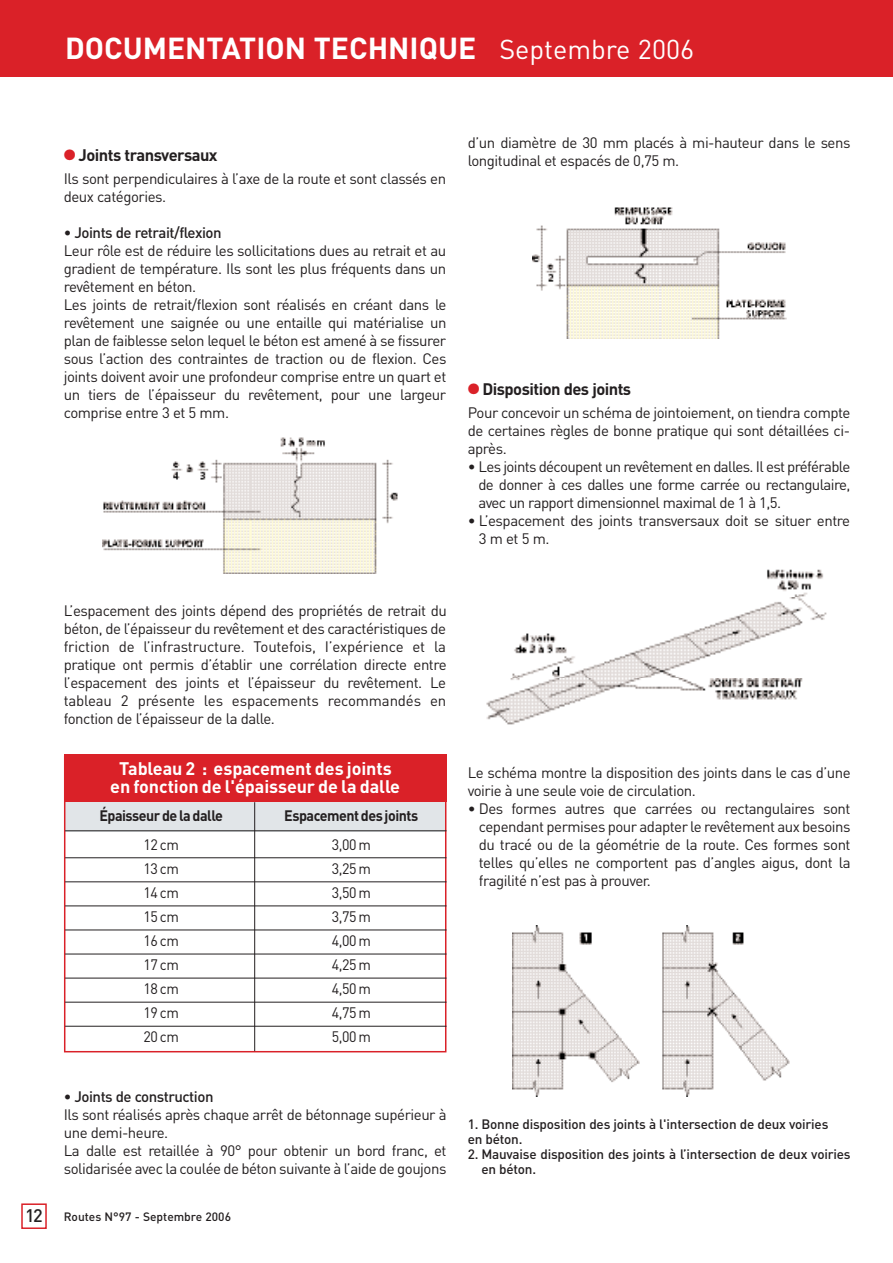
<style>
.page{position:relative;width:893px;height:1263px;background:#fff}
.page>*{position:absolute;margin:0;border:0;box-sizing:border-box;transform-origin:0 0}
.t1{font:700 30px "DIN";color:#fff}
.t2{font:700 18px/18px "DIN";letter-spacing:-.005em;color:#fff;text-align:center}
.t3{font:700 16.5px "DIN";letter-spacing:-.035em;color:#231f20}
.t4{font:15px/18px "DIN";letter-spacing:-.03em;color:#231f20}
.t5{font:15px "DIN";letter-spacing:-.03em;color:#231f20;scale:.95 1}
.t6{font:500 15px "DIN";letter-spacing:-.03em;color:#231f20}
.t7{font:700 15px "DIN";letter-spacing:-.035em;color:#231f20;scale:.95 1}
.t8{font:500 13.5px/15px "DIN";letter-spacing:-.015em;color:#231f20}
.t9{font:500 12px "DIN";color:#231f20}
.s1{font-weight:400;font-size:27px}
.s2{color:#da2128}
.s3{font-size:18px}
</style>
<div class="page">
<div style="left:0;top:0;width:893px;height:77px;background:#da2128"></div>
<div style="left:21px;top:1203px;width:26px;height:26px;border:2px solid #da2128"></div>
<div style="left:64px;top:802px;width:381px;height:30px;background:#e1e5e8"></div>
<div style="left:64px;top:755px;width:382px;height:297px;border:2px solid #da2128"></div>
<hr style="left:254px;top:802px;width:1px;height:249px;background:#231f20">
<hr style="left:65px;top:830px;width:381px;height:1px;background:#231f20">
<hr style="left:65px;top:857px;width:381px;height:1px;background:#231f20">
<hr style="left:65px;top:881px;width:381px;height:1px;background:#231f20">
<hr style="left:65px;top:905px;width:381px;height:1px;background:#231f20">
<hr style="left:65px;top:930px;width:381px;height:1px;background:#231f20">
<hr style="left:65px;top:954px;width:381px;height:1px;background:#231f20">
<hr style="left:65px;top:978px;width:381px;height:1px;background:#231f20">
<hr style="left:65px;top:1002px;width:381px;height:1px;background:#231f20">
<hr style="left:65px;top:1026px;width:381px;height:1px;background:#231f20">
<div style="left:64px;top:754px;width:382px;height:48px;background:#da2128"></div>
<img style="left:102px;top:437px;width:296px;height:136px">
<img style="left:533px;top:207px;width:253px;height:132px">
<img style="left:767px;top:569px;width:57px;height:28px">
<img style="left:486px;top:597px;width:341px;height:128px">
<img style="left:512px;top:926px;width:278px;height:171px">
<h1 class="t1" style="left:65px;top:31px;width:631px">DOCUMENTATION TECHNIQUE <span class="s1">Septembre 2006</span></h1>
<p class="t3" style="left:64px;top:146px;width:155px"><span class="s2">●</span> Joints transversaux</p>
<p class="t4" style="left:64px;top:169px;width:384px">Ils sont perpendiculaires à l’axe de la route et sont classés en deux catégories.</p>
<p class="t6" style="left:64px;top:224px;width:159px">• Joints de retrait/flexion</p>
<p class="t4" style="left:64px;top:241px;width:384px">Leur rôle est de réduire les sollicitations dues au retrait et au gradient de température. Ils sont les plus fréquents dans un revêtement en béton.<br>Les joints de retrait/flexion sont réalisés en créant dans le revêtement une saignée ou une entaille qui matérialise un plan de faiblesse selon lequel le béton est amené à se fissurer sous l’action des contraintes de traction ou de flexion. Ces joints doivent avoir une profondeur comprise entre un quart et un tiers de l’épaisseur du revêtement, pour une largeur comprise entre 3 et 5 mm.</p>
<p class="t4" style="left:468px;top:133px;width:384px">d’un diamètre de 30 mm placés à mi-hauteur dans le sens longitudinal et espacés de 0,75 m.</p>
<p class="t3" style="left:468px;top:380px;width:165px"><span class="s2">●</span> Disposition des joints</p>
<p class="t4" style="left:468px;top:403px;width:384px;text-align:justify">Pour concevoir un schéma de jointoiement, on tiendra compte de certaines règles de bonne pratique qui sont détaillées ci&shy;après.</p>
<p class="t4" style="left:478px;top:457px;width:374px;text-align:justify;text-indent:-11px">• Les joints découpent un revêtement en dalles. Il est préférable de donner à ces dalles une forme carrée ou rectangulaire, avec un rapport dimensionnel maximal de 1 à 1,5.</p>
<p class="t4" style="left:479px;top:511px;width:373px;text-indent:-11px">• L’espacement des joints transversaux doit se situer entre<br>3 m et 5 m.</p>
<p class="t4" style="left:64px;top:601px;width:385px;text-align:justify">L’espacement des joints dépend des propriétés de retrait du béton, de l’épaisseur du revêtement et des caractéristiques de friction de l’infrastructure. Toutefois, I’expérience et la pratique ont permis d’établir une corrélation directe entre l’espacement des joints et l’épaisseur du revêtement. Le tableau 2 présente les espacements recommandés en fonction de l’épaisseur de la dalle.</p>
<p class="t2" style="left:110px;top:760px;width:291px">Tableau 2 : espacement des joints en fonction de l'épaisseur de la dalle</p>
<p class="t7" style="left:99px;top:807px;width:132px">Épaisseur de la dalle</p>
<p class="t7" style="left:284px;top:807px;width:142px">Espacement des joints</p>
<p class="t5" style="left:144px;top:836px;width:39px">12 cm</p>
<p class="t5" style="left:332px;top:836px;width:43px">3,00 m</p>
<p class="t5" style="left:144px;top:860px;width:39px">13 cm</p>
<p class="t5" style="left:332px;top:860px;width:43px">3,25 m</p>
<p class="t5" style="left:144px;top:884px;width:39px">14 cm</p>
<p class="t5" style="left:332px;top:884px;width:43px">3,50 m</p>
<p class="t5" style="left:144px;top:908px;width:39px">15 cm</p>
<p class="t5" style="left:332px;top:908px;width:43px">3,75 m</p>
<p class="t5" style="left:144px;top:932px;width:39px">16 cm</p>
<p class="t5" style="left:332px;top:932px;width:43px">4,00 m</p>
<p class="t5" style="left:144px;top:956px;width:39px">17 cm</p>
<p class="t5" style="left:332px;top:956px;width:43px">4,25 m</p>
<p class="t5" style="left:144px;top:980px;width:39px">18 cm</p>
<p class="t5" style="left:332px;top:980px;width:43px">4,50 m</p>
<p class="t5" style="left:144px;top:1004px;width:39px">19 cm</p>
<p class="t5" style="left:332px;top:1004px;width:43px">4,75 m</p>
<p class="t5" style="left:144px;top:1028px;width:39px">20 cm</p>
<p class="t5" style="left:332px;top:1028px;width:43px">5,00 m</p>
<p class="t4" style="left:468px;top:763px;width:385px">Le schéma montre la disposition des joints dans le cas d’une voirie à une seule voie de circulation.</p>
<p class="t4" style="left:479px;top:799px;width:373px;text-align:justify;text-indent:-11px">• Des formes autres que carrées ou rectangulaires sont cependant permises pour adapter le revêtement aux besoins du tracé ou de la géométrie de la route. Ces formes sont telles qu’elles ne comportent pas d’angles aigus, dont la fragilité n’est pas à prouver.</p>
<p class="t6" style="left:64px;top:1088px;width:151px">• Joints de construction</p>
<p class="t4" style="left:64px;top:1105px;width:384px">Ils sont réalisés après chaque arrêt de bétonnage supérieur à une demi-heure.<br>La dalle est retaillée à 90° pour obtenir un bord franc, et solidarisée avec la coulée de béton suivante à l’aide de goujons</p>
<p class="t8" style="left:468px;top:1117px;width:362px">1. Bonne disposition des joints à l'intersection de deux voiries en béton.</p>
<p class="t8" style="left:481px;top:1147px;width:371px;text-indent:-14px">2. Mauvaise disposition des joints à l’intersection de deux voiries en béton.</p>
<p class="t9" style="left:25px;top:1210px;width:207px"><span class="s3">12</span> Routes N°97 - Septembre 2006</p>
</div>
